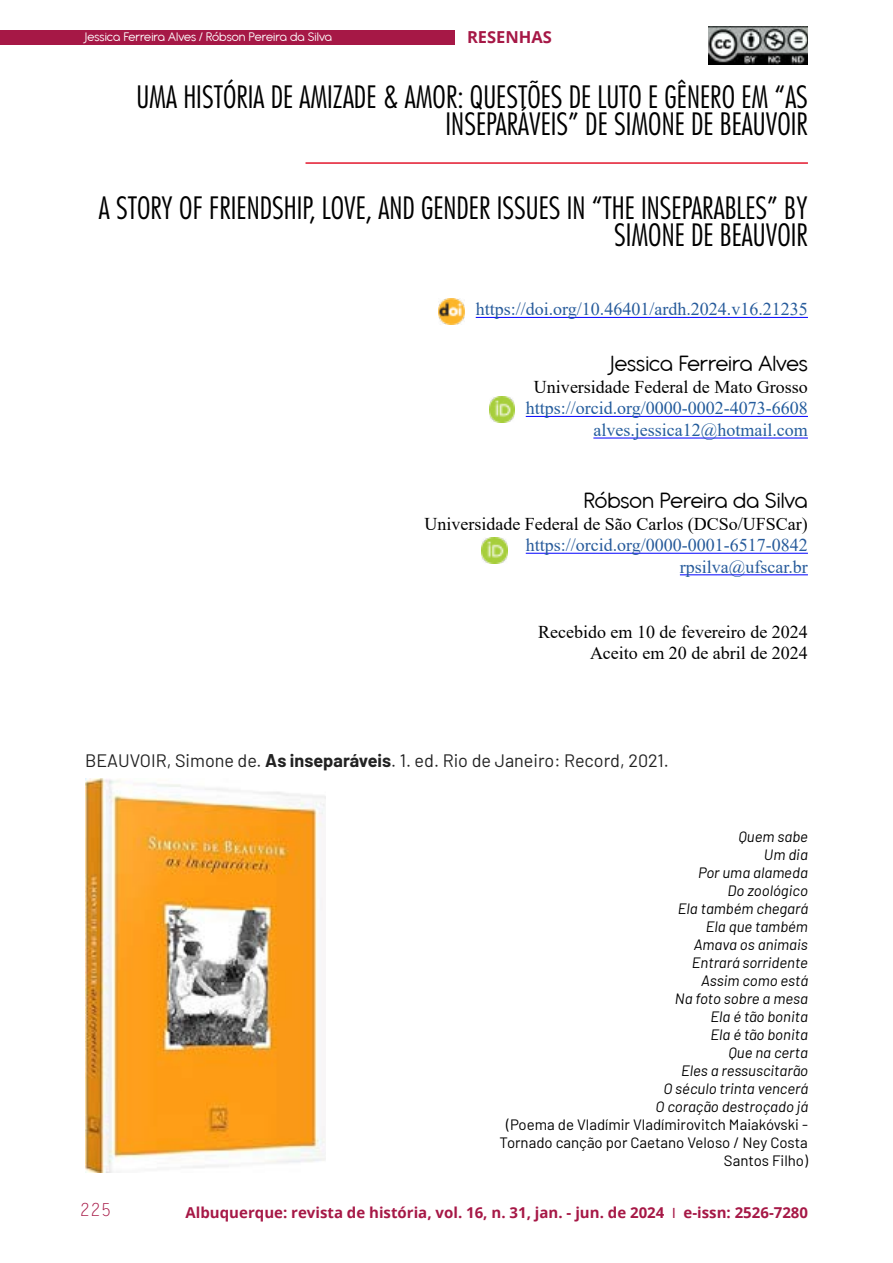
<style>
.page{position:relative;width:893px;height:1263px;background:#fff}
.page>*{position:absolute;margin:0;border:0;box-sizing:border-box;transform-origin:0 0}
.t1{font:300 condensed 30px/27px "Futura";color:#000;text-align:right}
.t2{font:24px "Antipasto Pro";color:#000}
.t3{font:18px/21.6px "Times New Roman";color:#000;text-align:right}
.t4{font:18px/21.6px "Times New Roman";color:#275b9b;text-align:right}
.t5{font:18px/21.6px "Times New Roman";color:#245c9c;text-align:right}
.t6{font:18px "Barlow";color:#222}
.t7{font:18px "Letter Gothic Std";color:#a61846}
.t8{font:700 16.5px "Open Sans";color:#a61846}
.t9{font:italic 15px/18px "Barlow";color:#000;text-align:right}
.t10{font:15px/18px "Barlow";color:#000;text-align:right}
.t11{font:700 15px "Open Sans";color:#a61846}
.t12{font:13.5px "Antipasto Pro";color:#fff}
.s1{font-weight:700}
.s2{font-family:"Myriad Pro";font-weight:400}
</style>
<div class="page">
<div style="left:0;top:30px;width:455px;height:15px;background:#a61846"></div>
<hr style="left:476px;top:317px;width:332px;height:1px;background:#00f">
<hr style="left:526px;top:416px;width:282px;height:1px;background:#00f">
<hr style="left:593px;top:438px;width:215px;height:1px;background:#00f">
<hr style="left:526px;top:553px;width:282px;height:1px;background:#00f">
<hr style="left:680px;top:574px;width:128px;height:1px;background:#00f">
<hr style="left:305px;top:162px;width:503px;height:2px;background:#e3172d">
<img style="left:489px;top:397px;width:25px;height:25px">
<img style="left:438px;top:298px;width:26px;height:27px">
<img style="left:85px;top:779px;width:241px;height:394px">
<img style="left:482px;top:538px;width:25px;height:25px">
<img style="left:709px;top:27px;width:99px;height:37px">
<p class="t8" style="left:467px;top:25px;width:86px">RESENHAS</p>
<p class="t12" style="left:85px;top:29px;width:249px">Jessica Ferreira Alves / Róbson Pereira da Silva</p>
<h1 class="t1" style="left:136px;top:84px;width:673px">UMA HISTÓRIA DE AMIZADE &amp; AMOR: QUESTÕES DE LUTO E GÊNERO EM “AS<br>INSEPARÁVEIS” DE SIMONE DE BEAUVOIR</h1>
<h1 class="t1" style="left:99px;top:195px;width:711px">A STORY OF FRIENDSHIP, LOVE, AND GENDER ISSUES IN “THE INSEPARABLES” BY<br>SIMONE DE BEAUVOIR</h1>
<p class="t4" style="left:476px;top:298px;width:334px">https://doi.org/10.46401/ardh.2024.v16.21235</p>
<h2 class="t2" style="left:610px;top:350px;width:199px">Jessica Ferreira Alves</h2>
<p class="t3" style="left:534px;top:375px;width:275px">Universidade Federal de Mato Grosso</p>
<p class="t5" style="left:526px;top:397px;width:284px">https://orcid.org/0000-0002-4073-6608 alves.jessica12@hotmail.com</p>
<h2 class="t2" style="left:584px;top:487px;width:226px">Róbson Pereira da Silva</h2>
<p class="t3" style="left:424px;top:512px;width:385px">Universidade Federal de São Carlos (DCSo/UFSCar)</p>
<p class="t4" style="left:526px;top:534px;width:284px">https://orcid.org/0000-0001-6517-0842 rpsilva@ufscar.br</p>
<p class="t3" style="left:538px;top:620px;width:271px">Recebido em 10 de fevereiro de 2024<br>Aceito em 20 de abril de 2024</p>
<p class="t6" style="left:85px;top:748px;width:585px">BEAUVOIR, Simone de. <span class="s1">As inseparáveis</span>. 1. ed. Rio de Janeiro: Record, 2021.</p>
<p class="t9" style="left:655px;top:826px;width:154px">Quem sabe<br>Um dia<br>Por uma alameda<br>Do zoológico<br>Ela também chegará<br>Ela que também<br>Amava os animais<br>Entrará sorridente<br>Assim como está<br>Na foto sobre a mesa<br>Ela é tão bonita<br>Ela é tão bonita<br>Que na certa<br>Eles a ressuscitarão<br>O século trinta vencerá<br>O coração destroçado já</p>
<p class="t10" style="left:499px;top:1114px;width:310px">(Poema de Vladímir Vladímirovitch Maiakóvski -<br>Tornado canção por Caetano Veloso / Ney Costa<br>Santos Filho)</p>
<p class="t7" style="left:79px;top:1200px;width:34px">225</p>
<p class="t11" style="left:186px;top:1202px;width:624px">Albuquerque: revista de história, vol. 16, n. 31, jan. - jun. de 2024 <span class="s2">I</span> e-issn: 2526-7280</p>
</div>
